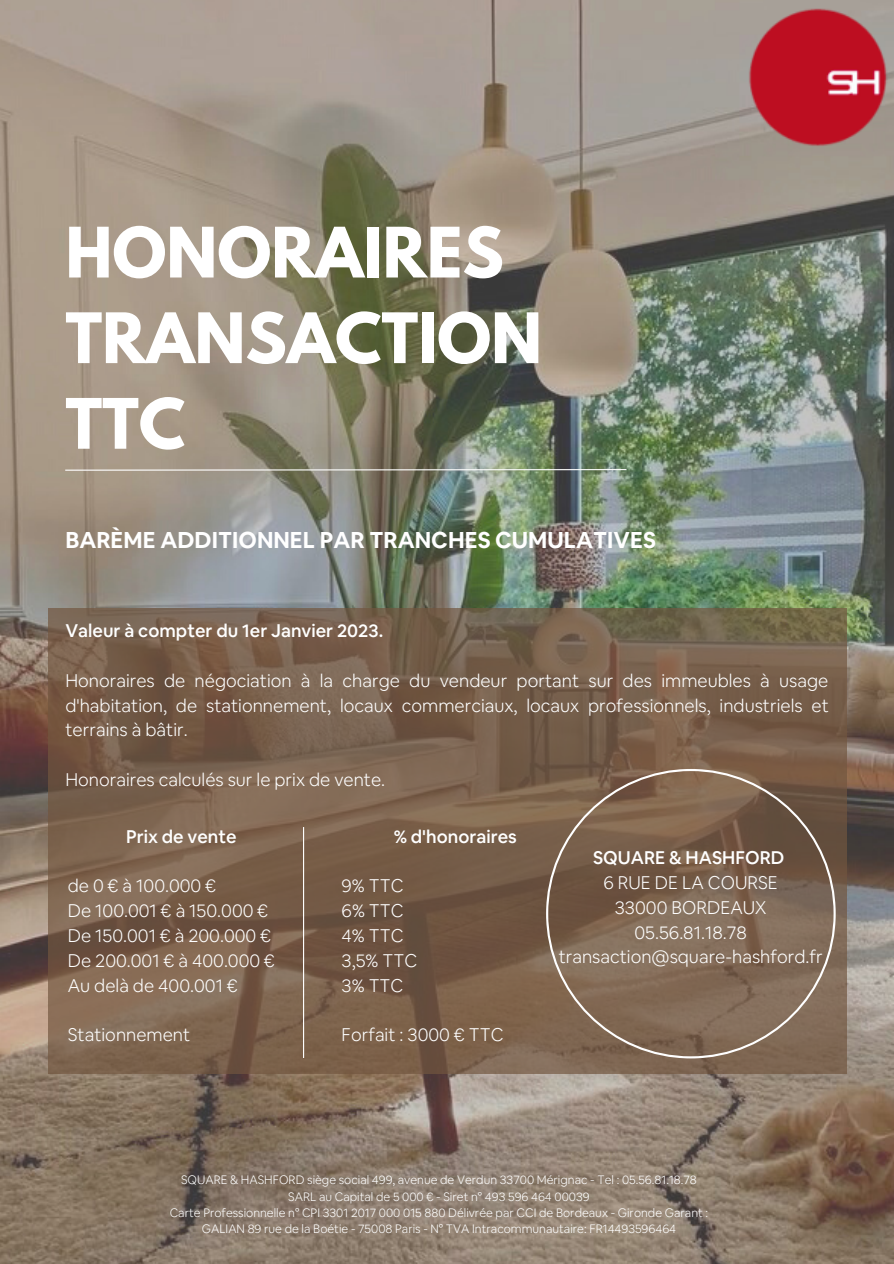
<style>
.page{position:relative;width:894px;height:1264px;background:#fff}
.page>*{position:absolute;margin:0;border:0;box-sizing:border-box;transform-origin:0 0}
.t1{font:700 61.5px/85.5px "League Spartan";color:#fff}
.t2{font:700 22.5px "Airbnb Cereal App";color:#fff}
.t3{font:300 18px/24.8px "Airbnb Cereal App";color:#fff}
.t4{font:500 18px "Airbnb Cereal App";color:#fff}
.t5{font:300 12px/16px "Airbnb Cereal App";color:#fff;text-align:center}
</style>
<div class="page">
<img style="left:0;top:0;width:893px;height:1263px">
<svg style="left:48px;top:608px;width:798px;height:465px;background:#78604b"></svg>
<hr style="left:303px;top:827px;width:1px;height:230px;background:#fff">
<svg style="left:64px;top:468px;width:563px;height:3px;background:#b5b5a9"></svg>
<svg style="left:546px;top:769px;width:289px;height:289px;background:#7e6754"></svg>
<img style="left:740px;top:1px;width:153px;height:148px">
<h1 class="t1" style="left:65px;top:218px;width:478px">HONORAIRES<br>TRANSACTION<br>TTC</h1>
<p class="t2" style="left:65px;top:525px;width:591px">BARÈME ADDITIONNEL PAR TRANCHES CUMULATIVES</p>
<p class="t4" style="left:65px;top:619px;width:319px">Valeur à compter du 1er Janvier 2023.</p>
<p class="t3" style="left:65px;top:668px;width:764px;text-align:justify">Honoraires de négociation à la charge du vendeur portant sur des immeubles à usage d'habitation, de stationnement, locaux commerciaux, locaux professionnels, industriels et terrains à bâtir.</p>
<p class="t3" style="left:65px;top:767px;width:321px">Honoraires calculés sur le prix de vente.</p>
<p class="t4" style="left:126px;top:824px;width:112px">Prix de vente</p>
<p class="t3" style="left:68px;top:873px;width:209px">de 0 € à 100.000 €<br>De 100.001 € à 150.000 €<br>De 150.001 € à 200.000 €<br>De 200.001 € à 400.000 €<br>Au delà de 400.001 €</p>
<p class="t3" style="left:68px;top:1022px;width:124px">Stationnement</p>
<p class="t4" style="left:393px;top:824px;width:125px">% d'honoraires</p>
<p class="t3" style="left:341px;top:873px;width:77px">9% TTC<br>6% TTC<br>4% TTC<br>3,5% TTC<br>3% TTC</p>
<p class="t3" style="left:341px;top:1022px;width:163px">Forfait : 3000 € TTC</p>
<p class="t4" style="left:593px;top:846px;width:193px">SQUARE &amp; HASHFORD</p>
<p class="t3" style="left:558px;top:870px;width:265px;text-align:center">6 RUE DE LA COURSE<br>33000 BORDEAUX<br>05.56.81.18.78 transaction@square-hashford.fr</p>
<p class="t5" style="left:170px;top:1172px;width:540px">SQUARE &amp; HASHFORD siège social 499, avenue de Verdun 33700 Mérignac - Tel : 05.56.81.18.78<br>SARL au Capital de 5 000 € - Siret n° 493 596 464 00039<br>Carte Professionnelle n° CPI 3301 2017 000 015 880 Délivrée par CCI de Bordeaux - Gironde Garant :<br>GALIAN 89 rue de la Boétie - 75008 Paris - N° TVA Intracommunautaire: FR14493596464</p>
</div>
